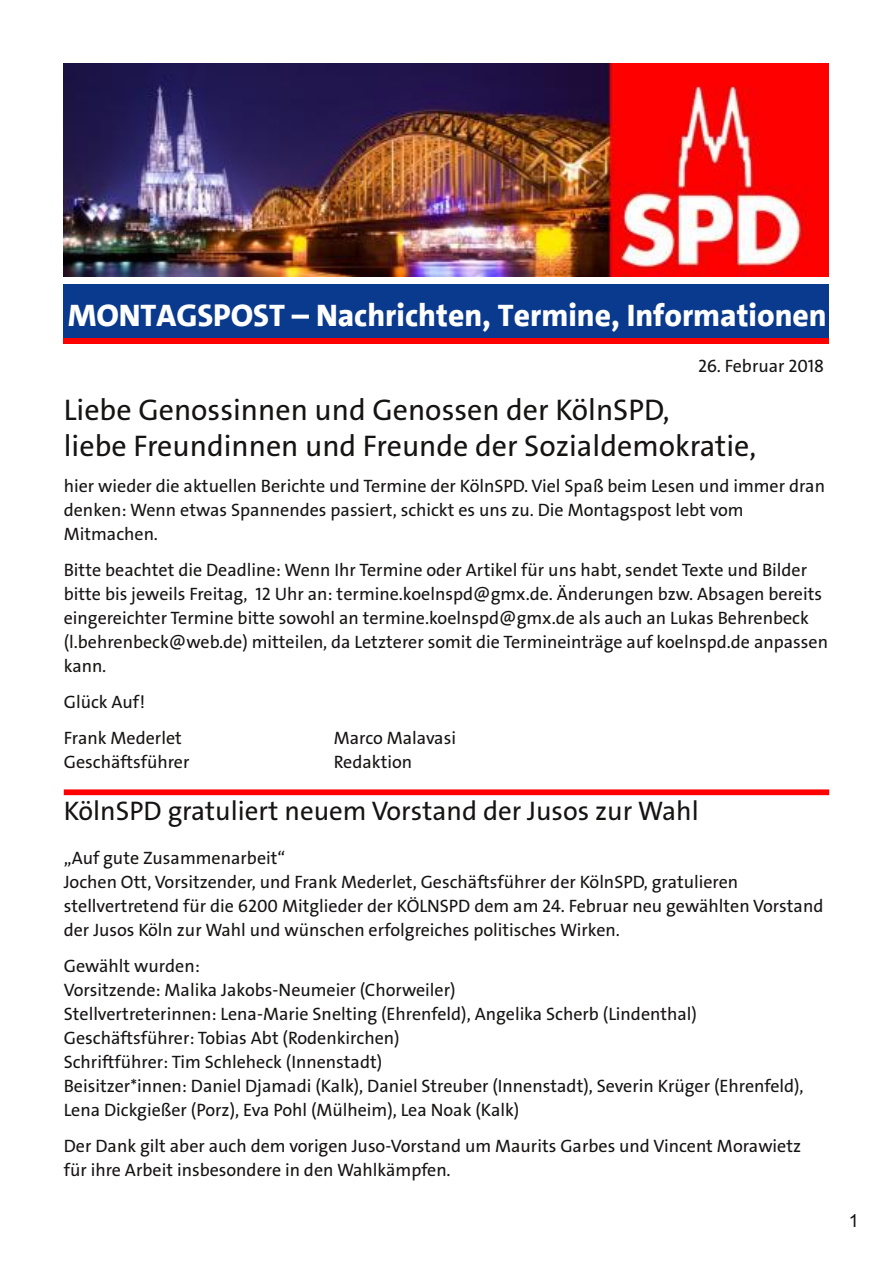
<style>
.page{position:relative;width:893px;height:1263px;background:#fff}
.page>*{position:absolute;margin:0;border:0;box-sizing:border-box;transform-origin:0 0}
.t1{font:800 31.5px "SPD The Sans";color:#fff}
.t2{font:30px/36px "The Sans LP5 Plain";color:#161413}
.t3{font:27px "The Sans LP5 Plain";color:#161413}
.t4{font:18px/24px "The Sans LP5 Plain";color:#161413}
.t5{font:18px "Arial";color:#161413}
</style>
<div class="page">
<img style="left:64px;top:64px;width:765px;height:213px">
<div style="left:64px;top:285px;width:765px;height:56px;background:#0a3a8d"></div>
<div style="left:64px;top:338px;width:765px;height:6px;background:#f00"></div>
<div style="left:64px;top:789px;width:765px;height:6px;background:#f00"></div>
<h1 class="t1" style="left:68px;top:295px;width:760px">MONTAGSPOST – Nachrichten, Termine, Informationen</h1>
<p class="t4" style="left:698px;top:354px;width:128px">26. Februar 2018</p>
<h2 class="t2" style="left:64px;top:392px;width:694px">Liebe Genossinnen und Genossen der KölnSPD,<br>liebe Freundinnen und Freunde der Sozialdemokratie,</h2>
<p class="t4" style="left:64px;top:474px;width:763px">hier wieder die aktuellen Berichte und Termine der KölnSPD. Viel Spaß beim Lesen und immer dran denken: Wenn etwas Spannendes passiert, schickt es uns zu. Die Montagspost lebt vom<br>Mitmachen.</p>
<p class="t4" style="left:64px;top:558px;width:766px">Bitte beachtet die Deadline: Wenn Ihr Termine oder Artikel für uns habt, sendet Texte und Bilder bitte bis jeweils Freitag, 12 Uhr an: termine.koelnspd@gmx.de. Änderungen bzw. Absagen bereits eingereichter Termine bitte sowohl an termine.koelnspd@gmx.de als auch an Lukas Behrenbeck (l.behrenbeck@web.de) mitteilen, da Letzterer somit die Termineinträge auf koelnspd.de anpassen kann.</p>
<p class="t4" style="left:64px;top:684px;width:120px;line-height:36px">Glück Auf!<br>Frank Mederlet</p>
<p class="t4" style="left:334px;top:726px;width:124px">Marco Malavasi</p>
<p class="t4" style="left:64px;top:750px;width:127px">Geschäftsführer</p>
<p class="t4" style="left:334px;top:750px;width:80px">Redaktion</p>
<h3 class="t3" style="left:64px;top:793px;width:636px">KölnSPD gratuliert neuem Vorstand der Jusos zur Wahl</h3>
<p class="t4" style="left:64px;top:846px;width:761px">„Auf gute Zusammenarbeit“<br>Jochen Ott, Vorsitzender, und Frank Mederlet, Geschäftsführer der KölnSPD, gratulieren stellvertretend für die 6200 Mitglieder der KÖLNSPD dem am 24. Februar neu gewählten Vorstand der Jusos Köln zur Wahl und wünschen erfolgreiches politisches Wirken.</p>
<p class="t4" style="left:64px;top:954px;width:741px">Gewählt wurden:<br>Vorsitzende: Malika Jakobs-Neumeier (Chorweiler)<br>Stellvertreterinnen: Lena-Marie Snelting (Ehrenfeld), Angelika Scherb (Lindenthal)<br>Geschäftsführer: Tobias Abt (Rodenkirchen)<br>Schriftführer: Tim Schleheck (Innenstadt)<br>Beisitzer*innen: Daniel Djamadi (Kalk), Daniel Streuber (Innenstadt), Severin Krüger (Ehrenfeld), Lena Dickgießer (Porz), Eva Pohl (Mülheim), Lea Noak (Kalk)</p>
<p class="t4" style="left:64px;top:1134px;width:739px">Der Dank gilt aber auch dem vorigen Juso-Vorstand um Maurits Garbes und Vincent Morawietz für ihre Arbeit insbesondere in den Wahlkämpfen.</p>
<p class="t5" style="left:849px;top:1210px;width:12px">1</p>
</div>
